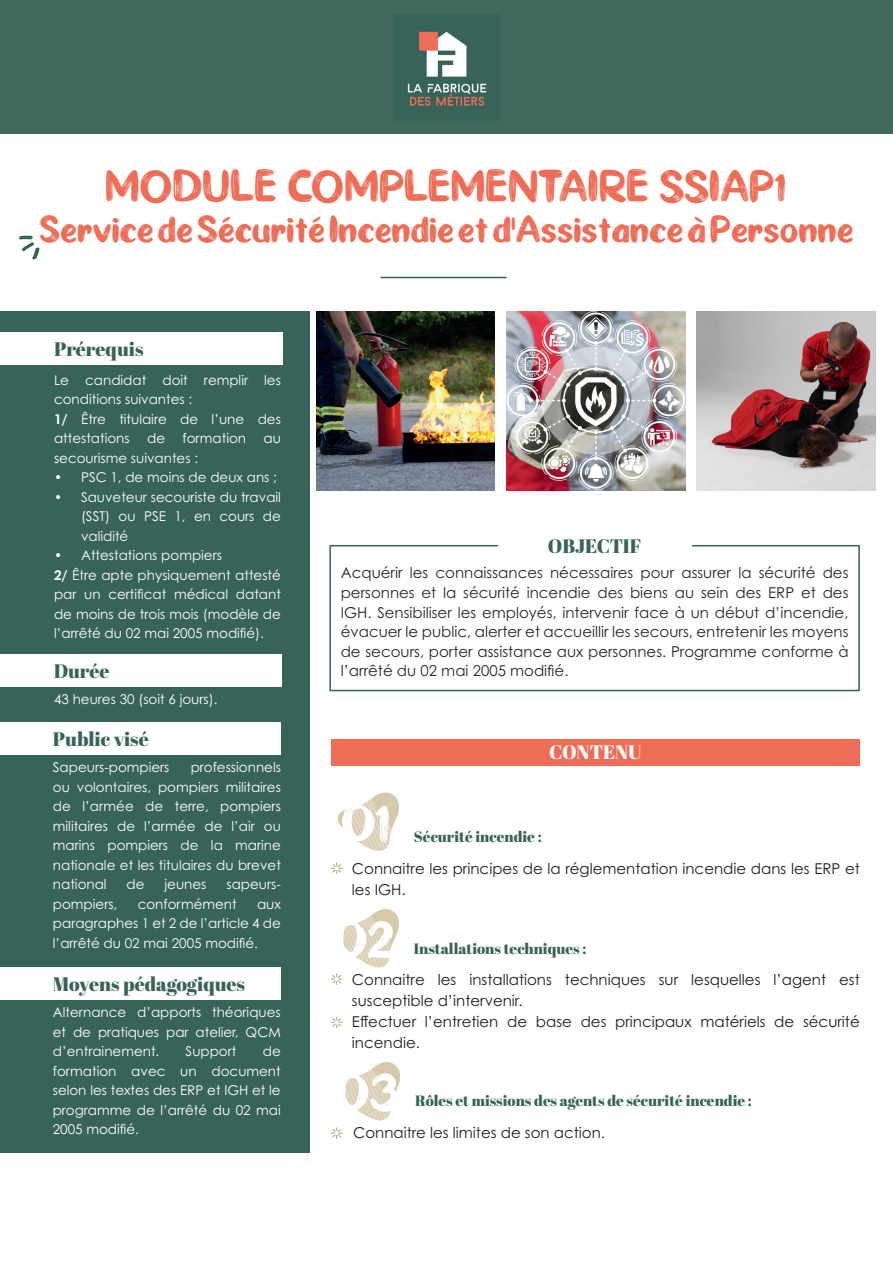
<style>
.page{position:relative;width:893px;height:1263px;background:#fff}
.page>*{position:absolute;margin:0;border:0;box-sizing:border-box;transform-origin:0 0}
.t1{font:55.2px "Ghiya Strokes";color:#fff}
.t2{font:42px "Ghiya Strokes";color:#ee6d57}
.t3{font:36px "Ghiya Strokes Accents";color:#ee6d57}
.t4{font:19.5px "Abril Fatface";color:#386359}
.t5{font:19.5px "Abril Fatface";color:#fff}
.t6{font:15px/19.5px "Century Gothic Pro";color:#26292c;text-align:justify}
.t7{font:15px/21px "Century Gothic Pro";color:#231f20}
.t8{font:15px "Abril Fatface";color:#386359}
.t9{font:13.5px/19.5px "Century Gothic Pro";color:#fff;text-align:justify}
.s1{font-weight:700}
</style>
<div class="page">
<div style="left:0;top:0;width:893px;height:133px;background:#42685e"></div>
<hr style="left:380px;top:277px;width:126px;height:1px;background:#386359">
<svg style="left:19px;top:235px;width:21px;height:25px"></svg>
<img style="left:316px;top:311px;width:179px;height:179px">
<img style="left:506px;top:311px;width:179px;height:179px">
<img style="left:697px;top:311px;width:178px;height:179px">
<div style="left:329px;top:545px;width:531px;height:146px;border:2px solid #386359"></div>
<div style="left:0;top:311px;width:310px;height:842px;background:#386359"></div>
<div style="left:331px;top:739px;width:529px;height:26px;background:#ee6d57"></div>
<svg style="left:337px;top:792px;width:62px;height:59px"></svg>
<svg style="left:337px;top:909px;width:62px;height:58px"></svg>
<svg style="left:338px;top:1062px;width:63px;height:58px"></svg>
<svg style="left:331px;top:862px;width:11px;height:12px"></svg>
<svg style="left:331px;top:973px;width:11px;height:12px"></svg>
<svg style="left:331px;top:1017px;width:11px;height:11px"></svg>
<svg style="left:331px;top:1127px;width:11px;height:12px"></svg>
<div style="left:0;top:333px;width:282px;height:32px;background:#fff"></div>
<div style="left:0;top:722px;width:281px;height:32px;background:#fff"></div>
<div style="left:498px;top:538px;width:193px;height:15px;background:#fff"></div>
<div style="left:0;top:654px;width:281px;height:33px;background:#fff"></div>
<div style="left:0;top:967px;width:281px;height:33px;background:#fff"></div>
<img style="left:406px;top:15px;width:93px;height:106px">
<p class="t2" style="left:106px;top:169px;width:683px">MODULE COMPLEMENTAIRE SSIAP1</p>
<p class="t3" style="left:39px;top:215px;width:815px">Service de Sécurité Incendie et d’Assistance à Personne</p>
<p class="t4" style="left:54px;top:336px;width:91px">Prérequis</p>
<p class="t9" style="left:54px;top:370px;width:228px">Le candidat doit remplir les conditions suivantes :</p>
<p class="t9" style="left:54px;top:409px;width:228px"><span class="s1">1/</span> Être titulaire de l’une des attestations</p>
<p class="t9" style="left:147px;top:428px;width:20px">de</p>
<p class="t9" style="left:182px;top:428px;width:65px">formation</p>
<p class="t9" style="left:263px;top:428px;width:19px">au</p>
<p class="t9" style="left:54px;top:448px;width:146px">secourisme suivantes :</p>
<p class="t9" style="left:54px;top:467px;width:224px">• PSC 1, de moins de deux ans ;</p>
<p class="t9" style="left:81px;top:487px;width:201px;text-indent:-27px">• Sauveteur secouriste du travail (SST) ou PSE 1, en cours de validité</p>
<p class="t9" style="left:54px;top:545px;width:169px">• Attestations pompiers</p>
<p class="t9" style="left:54px;top:565px;width:228px"><span class="s1">2/</span> Être apte physiquement attesté par un certificat médical datant de moins de trois mois (modèle de l’arrêté du 02 mai 2005 modifié).</p>
<p class="t4" style="left:54px;top:657px;width:58px">Durée</p>
<p class="t9" style="left:54px;top:689px;width:165px">43 heures 30 (soit 6 jours).</p>
<p class="t4" style="left:53px;top:725px;width:97px">Public visé</p>
<p class="t9" style="left:53px;top:757px;width:118px">Sapeurs-pompiers</p>
<p class="t9" style="left:53px;top:757px;width:230px;text-indent:138px">professionnels ou volontaires, pompiers militaires de l’armée de terre, pompiers militaires de l’armée de l’air ou marins pompiers de la marine nationale et les titulaires du brevet national</p>
<p class="t9" style="left:127px;top:874px;width:20px">de</p>
<p class="t9" style="left:165px;top:874px;width:43px">jeunes</p>
<p class="t9" style="left:226px;top:874px;width:56px">sapeurs-</p>
<p class="t9" style="left:53px;top:894px;width:66px">pompiers,</p>
<p class="t9" style="left:138px;top:894px;width:101px">conformément</p>
<p class="t9" style="left:53px;top:894px;width:229px;text-indent:204px">aux paragraphes 1 et 2 de l’article 4 de l’arrêté du 02 mai 2005 modifié.</p>
<p class="t4" style="left:53px;top:970px;width:194px">Moyens pédagogiques</p>
<p class="t9" style="left:53px;top:1002px;width:229px">Alternance d’apports théoriques et de pratiques par atelier, QCM d’entrainement.</p>
<p class="t9" style="left:53px;top:1041px;width:230px;text-indent:210px">de formation avec un document selon les textes des ERP et IGH et le programme de l’arrêté du 02 mai 2005 modifié.</p>
<p class="t9" style="left:186px;top:1041px;width:52px">Support</p>
<p class="t4" style="left:548px;top:532px;width:95px">OBJECTIF</p>
<p class="t6" style="left:341px;top:563px;width:509px">Acquérir les connaissances nécessaires pour assurer la sécurité des personnes et la sécurité incendie des biens au sein des ERP et des IGH. Sensibiliser les employés, intervenir face à un début d’incendie, évacuer le public, alerter et accueillir les secours, entretenir les moyens de secours, porter assistance aux personnes. Programme conforme à l’arrêté du 02 mai 2005 modifié.</p>
<p class="t1" style="left:342px;top:798px;width:51px">01</p>
<p class="t5" style="left:549px;top:739px;width:94px">CONTENU</p>
<p class="t8" style="left:414px;top:826px;width:129px">Sécurité incendie :</p>
<p class="t7" style="left:352px;top:858px;width:509px">Connaitre les principes de la réglementation incendie dans les ERP et les IGH.</p>
<p class="t1" style="left:334px;top:915px;width:63px">02</p>
<p class="t8" style="left:414px;top:938px;width:174px">Installations techniques :</p>
<p class="t7" style="left:352px;top:969px;width:509px">Connaitre les installations techniques sur lesquelles l’agent est susceptible d’intervenir.</p>
<p class="t7" style="left:352px;top:1011px;width:509px">Effectuer l’entretien de base des principaux matériels de sécurité incendie.</p>
<p class="t1" style="left:336px;top:1068px;width:66px">03</p>
<p class="t8" style="left:415px;top:1090px;width:338px">Rôles et missions des agents de sécurité incendie :</p>
<p class="t7" style="left:353px;top:1121px;width:253px">Connaitre les limites de son action.</p>
</div>
